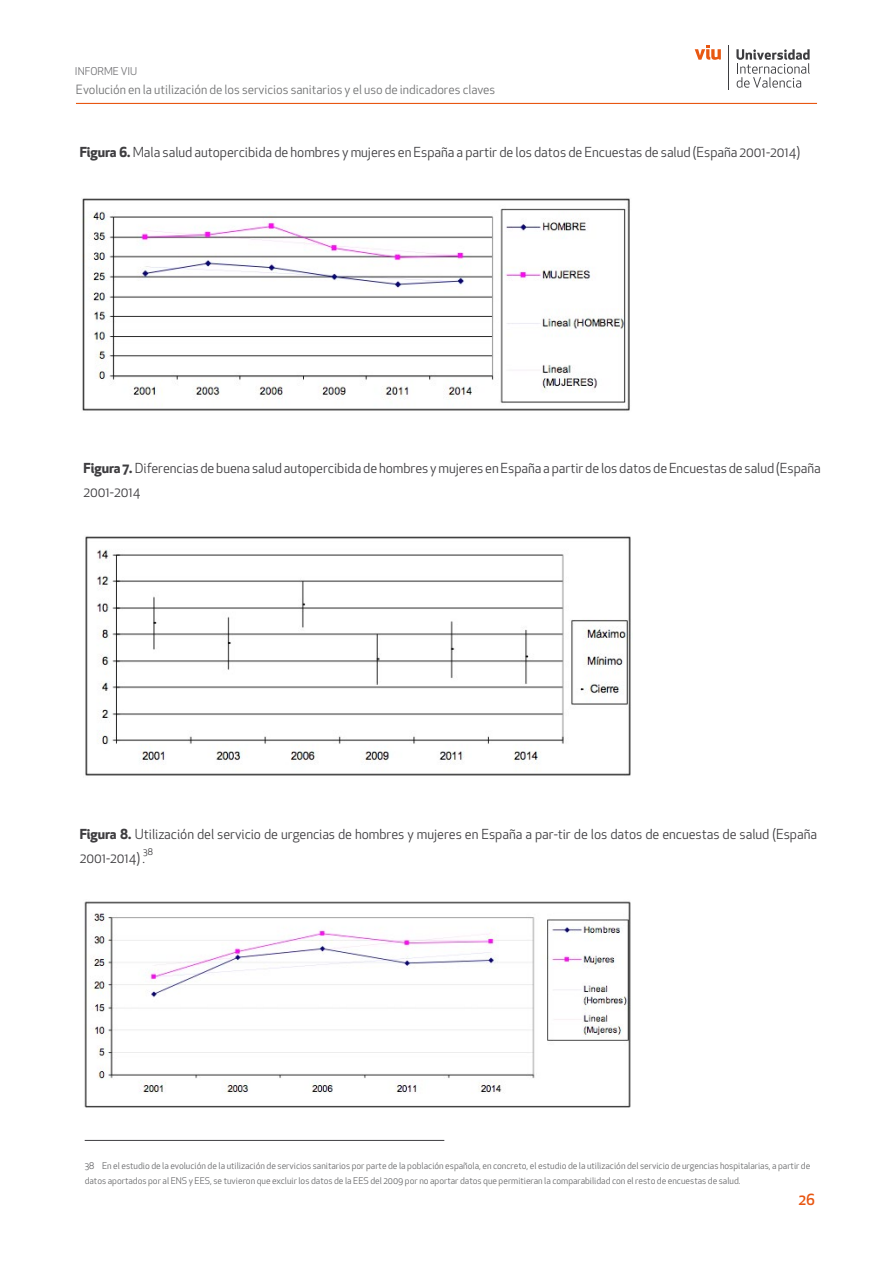
<style>
.page{position:relative;width:893px;height:1263px;background:#fff}
.page>*{position:absolute;margin:0;border:0;box-sizing:border-box;transform-origin:0 0}
.t1{font:500 15px "Apex New";color:#e85611}
.t2{font:13.5px/24px "Apex New";letter-spacing:-.005em;color:#3e3d40}
.t3{font:12.45px "Apex New";color:#707172}
.t4{font:10.5px "Apex New";color:#707073}
.t5{font:9px/15px "Apex New";color:#666769}
.t6{font:9px "Apex New";color:#3e3d40}
.s1{font-weight:700}
</style>
<div class="page">
<hr style="left:76px;top:103px;width:741px;height:1px;background:#e85712">
<svg style="left:736px;top:49px;width:74px;height:39px"></svg>
<hr style="left:728px;top:45px;width:1px;height:45px;background:#3d3d40">
<svg style="left:695px;top:45px;width:26px;height:15px"></svg>
<img style="left:82px;top:198px;width:548px;height:213px">
<img style="left:85px;top:536px;width:546px;height:240px">
<img style="left:84px;top:901px;width:547px;height:207px">
<hr style="left:85px;top:1140px;width:359px;height:1px;background:#3e3d40">
<p class="t4" style="left:75px;top:64px;width:64px">INFORME VIU</p>
<p class="t3" style="left:76px;top:82px;width:421px">Evolución en la utilización de los servicios sanitarios y el uso de indicadores claves</p>
<p class="t2" style="left:80px;top:140px;width:722px"><span class="s1">Figura 6.</span> Mala salud autopercibida de hombres y mujeres en España a partir de los datos de Encuestas de salud (España 2001-2014)</p>
<p class="t2" style="left:84px;top:456px;width:739px"><span class="s1">Figura 7.</span> Diferencias de buena salud autopercibida de hombres y mujeres en España a partir de los datos de Encuestas de salud (España<br>2001-2014</p>
<p class="t2" style="left:80px;top:822px;width:739px"><span class="s1">Figura 8.</span> Utilización del servicio de urgencias de hombres y mujeres en España a par-tir de los datos de encuestas de salud (España<br>2001-2014) .</p>
<p class="t6" style="left:143px;top:846px;width:11px">38</p>
<p class="t5" style="left:85px;top:1158px;width:727px">38 En el estudio de la evolución de la utilización de servicios sanitarios por parte de la población española, en concreto, el estudio de la utilización del servicio de urgencias hospitalarias, a partir de datos aportados por al ENS y EES, se tuvieron que excluir los datos de la EES del 2009 por no aportar datos que permitieran la comparabilidad con el resto de encuestas de salud.</p>
<p class="t1" style="left:798px;top:1189px;width:18px">26</p>
</div>
